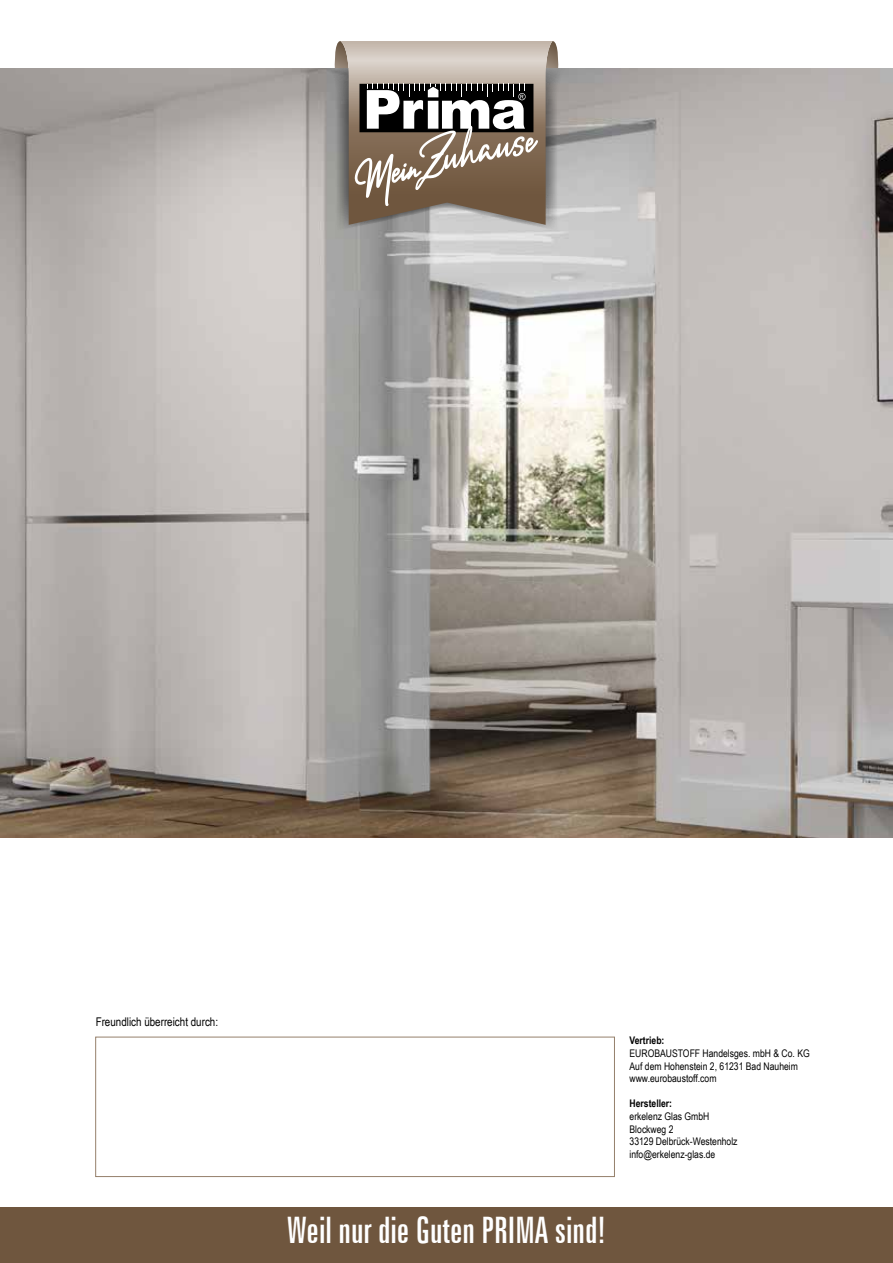
<style>
.page{position:relative;width:893px;height:1263px;background:#fff}
.page>*{position:absolute;margin:0;border:0;box-sizing:border-box;transform-origin:0 0}
.t1{font:extra-condensed 36.6px "Zurich BT";color:#fff}
.t2{font:12px "Arial Narrow";color:#000}
.t3{font:10.5px/12.6px "Arial Narrow";color:#000}
.t4{font:700 10.5px "Arial Narrow";color:#000}
</style>
<div class="page">
<div style="left:0;top:1208px;width:893px;height:55px;background:#6f563e"></div>
<div style="left:95px;top:1037px;width:520px;height:140px;background:#fff;border:1px solid #95806b"></div>
<img style="left:0;top:68px;width:893px;height:770px">
<svg style="left:327px;top:41px;width:239px;height:190px;background:#968c82"></svg>
<p class="t2" style="left:96px;top:1013px;width:124px">Freundlich überreicht durch:</p>
<h1 class="t1" style="left:287px;top:1209px;width:320px">Weil nur die Guten PRIMA sind!</h1>
<p class="t4" style="left:630px;top:1033px;width:36px">Vertrieb:</p>
<p class="t3" style="left:630px;top:1046px;width:182px">EUROBAUSTOFF Handelsges. mbH &amp; Co. KG<br>Auf dem Hohenstein 2, 61231 Bad Nauheim www.eurobaustoff.com</p>
<p class="t4" style="left:630px;top:1096px;width:44px">Hersteller:</p>
<p class="t3" style="left:630px;top:1109px;width:110px">erkelenz Glas GmbH<br>Blockweg 2<br>33129 Delbrück-Westenholz info@erkelenz-glas.de</p>
</div>
